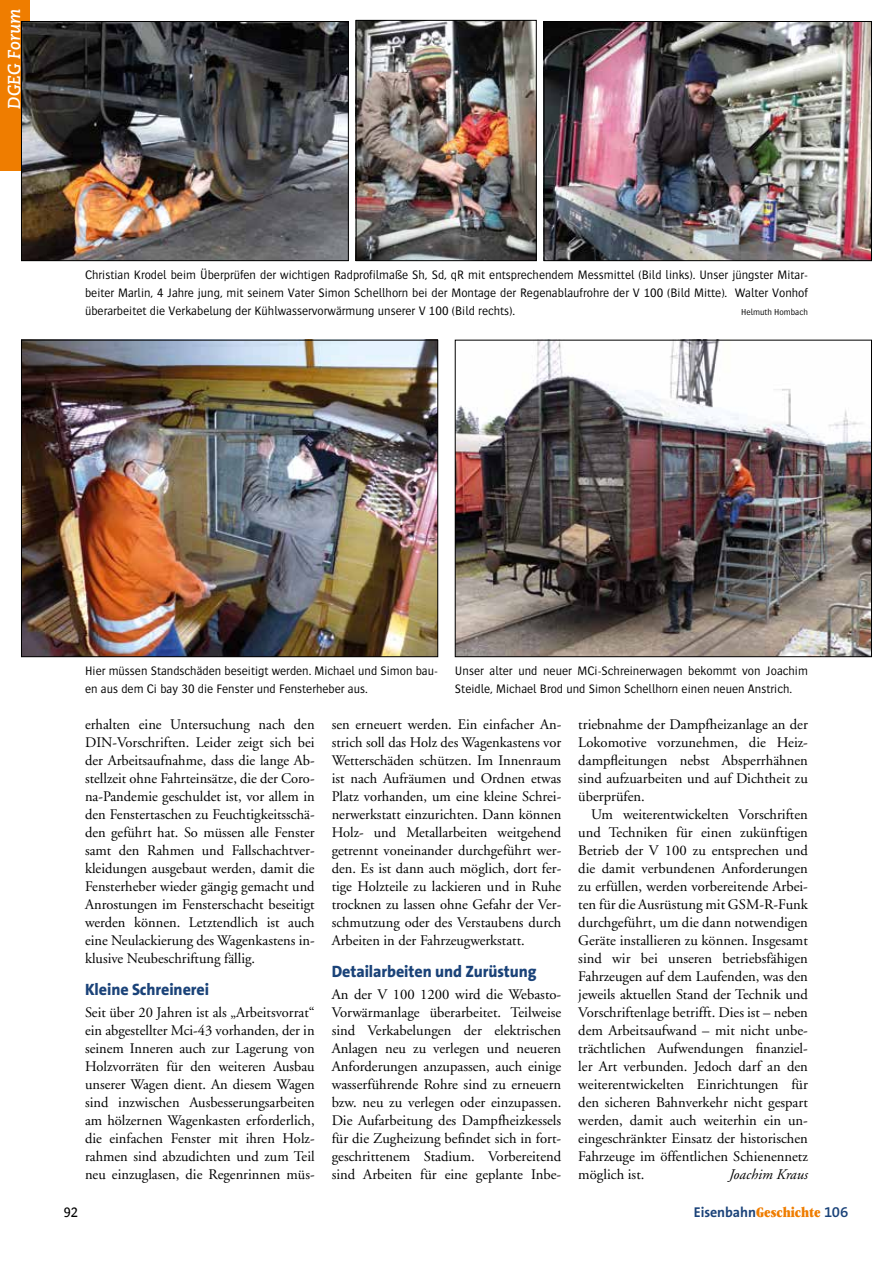
<style>
.page{position:relative;width:893px;height:1263px;background:#fff}
.page>*{position:absolute;margin:0;border:0;box-sizing:border-box;transform-origin:0 0}
.t1{font:italic 700 17.25px "Caecilia LT";color:#fff}
.t2{font:800 16.5px "The Sans B8";letter-spacing:-.005em;color:#1b4379}
.t3{font:ultra-condensed 15px "Garamond LT";color:#ef7d00}
.t4{font:14.7px/18px "Adobe Garamond LT";color:#000;text-align:justify}
.t5{font:italic 14.7px "Adobe Garamond LT";letter-spacing:.005em;color:#000}
.t6{font:500 14.25px "Bosis";color:#000}
.t7{font:300 12.75px/18px "Bosis";color:#000}
.t8{font:300 9px "Bosis";color:#000}
.s1{font-family:"The Sans B7";font-weight:700;font-stretch:normal;font-size:14.25px;color:#1b4379}
.s2{font-family:"The Sans B6";font-weight:600;font-stretch:normal;color:#1b4379}
</style>
<div class="page">
<div style="left:0;top:0;width:30px;height:170px;background:#ef7d00"></div>
<img style="left:358px;top:22px;width:176px;height:237px">
<div style="left:356px;top:20px;width:180px;height:241px;border:1px solid #000"></div>
<img style="left:457px;top:342px;width:413px;height:313px">
<div style="left:455px;top:340px;width:417px;height:317px;border:1px solid #000"></div>
<img style="left:23px;top:23px;width:324px;height:236px">
<div style="left:21px;top:21px;width:328px;height:240px;border:1px solid #000"></div>
<img style="left:23px;top:342px;width:413px;height:313px">
<div style="left:21px;top:340px;width:417px;height:317px;border:1px solid #000"></div>
<img style="left:546px;top:23px;width:324px;height:236px">
<div style="left:544px;top:21px;width:328px;height:240px;border:1px solid #000"></div>
<p class="t1" style="left:4px;top:109px;width:101px;rotate:-90deg">DGEG Forum</p>
<p class="t7" style="left:85px;top:265px;width:724px;text-align:justify">Christian Krodel beim Überprüfen der wichtigen Radprofilmaße Sh, Sd, qR mit entsprechendem Messmittel (Bild links). Unser jüngster Mitar&shy;beiter Marlin, 4 Jahre jung, mit seinem Vater Simon Schellhorn bei der Montage der Regenablaufrohre der V 100 (Bild Mitte). Walter Vonhof überarbeitet die Verkabelung der Kühlwasservorwärmung unserer V 100 (Bild rechts).</p>
<p class="t8" style="left:741px;top:307px;width:68px">Helmuth Hombach</p>
<p class="t7" style="left:85px;top:661px;width:354px">Hier müssen Standschäden beseitigt werden. Michael und Simon bau&shy;en aus dem Ci bay 30 die Fenster und Fensterheber aus.</p>
<p class="t7" style="left:455px;top:661px;width:354px">Unser alter und neuer MCi-Schreinerwagen bekommt von Joachim<br>Steidle, Michael Brod und Simon Schellhorn einen neuen Anstrich.</p>
<p class="t4" style="left:85px;top:715px;width:231px">erhalten eine Untersuchung nach den DIN-Vorschriften. Leider zeigt sich bei der Arbeitsaufnahme, dass die lange Ab&shy;stellzeit ohne Fahrteinsätze, die der Coro&shy;na-Pandemie geschuldet ist, vor allem in den Fenstertaschen zu Feuchtigkeitsschä&shy;den geführt hat. So müssen alle Fenster samt den Rahmen und Fallschachtver&shy;kleidungen ausgebaut werden, damit die Fensterheber wieder gängig gemacht und Anrostungen im Fensterschacht beseitigt werden können. Letztendlich ist auch eine Neulackierung des Wagenkastens in&shy;klusive Neubeschriftung fällig.</p>
<p class="t2" style="left:85px;top:980px;width:125px">Kleine Schreinerei</p>
<p class="t4" style="left:85px;top:1003px;width:231px">Seit über 20 Jahren ist als „Arbeitsvorrat“ ein abgestellter Mci-43 vorhanden, der in seinem Inneren auch zur Lagerung von Holzvorräten für den weiteren Ausbau unserer Wagen dient. An diesem Wagen sind inzwischen Ausbesserungsarbeiten am hölzernen Wagenkasten erforderlich, die einfachen Fenster mit ihren Holz&shy;rahmen sind abzudichten und zum Teil neu einzuglasen, die Regenrinnen müs-</p>
<p class="t4" style="left:332px;top:715px;width:231px">sen erneuert werden. Ein einfacher An&shy;strich soll das Holz des Wagenkastens vor Wetterschäden schützen. Im Innenraum ist nach Aufräumen und Ordnen etwas Platz vorhanden, um eine kleine Schrei&shy;nerwerkstatt einzurichten. Dann können Holz- und Metallarbeiten weitgehend getrennt voneinander durchgeführt wer&shy;den. Es ist dann auch möglich, dort fer&shy;tige Holzteile zu lackieren und in Ruhe trocknen zu lassen ohne Gefahr der Ver&shy;schmutzung oder des Verstaubens durch Arbeiten in der Fahrzeugwerkstatt.</p>
<p class="t2" style="left:332px;top:962px;width:206px">Detailarbeiten und Zurüstung</p>
<p class="t4" style="left:332px;top:985px;width:231px">An der V 100 1200 wird die Webasto-Vorwärmanlage überarbeitet. Teilweise sind Verkabelungen der elektrischen Anlagen neu zu verlegen und neueren Anforderungen anzupassen, auch einige wasserführende Rohre sind zu erneuern bzw. neu zu verlegen oder einzupassen.<br>Die Aufarbeitung des Dampfheizkessels für die Zugheizung befindet sich in fort&shy;geschrittenem Stadium. Vorbereitend sind Arbeiten für eine geplante Inbe-</p>
<p class="t4" style="left:578px;top:715px;width:231px">triebnahme der Dampfheizanlage an der Lokomotive vorzunehmen, die Heiz&shy;dampfleitungen nebst Absperrhähnen sind aufzuarbeiten und auf Dichtheit zu überprüfen.</p>
<p class="t4" style="left:578px;top:805px;width:231px;text-indent:13px">Um weiterentwickelten Vorschriften und Techniken für einen zukünftigen Betrieb der V 100 zu entsprechen und die damit verbundenen Anforderungen zu erfüllen, werden vorbereitende Arbei&shy;ten für die Ausrüstung mit GSM-R-Funk durchgeführt, um die dann notwendigen Geräte installieren zu können. Insgesamt sind wir bei unseren betriebsfähigen Fahrzeugen auf dem Laufenden, was den jeweils aktuellen Stand der Technik und Vorschriftenlage betrifft. Dies ist – neben dem Arbeitsaufwand – mit nicht unbe&shy;trächtlichen Aufwendungen finanziel&shy;ler Art verbunden. Jedoch darf an den weiterentwickelten Einrichtungen für den sicheren Bahnverkehr nicht gespart werden, damit auch weiterhin ein un&shy;eingeschränkter Einsatz der historischen Fahrzeuge im öffentlichen Schienennetz möglich ist.</p>
<p class="t5" style="left:729px;top:1166px;width:80px">Joachim Kraus</p>
<p class="t6" style="left:64px;top:1205px;width:16px">92</p>
<p class="t3" style="left:694px;top:1203px;width:156px"><span class="s1">Eisenbahn</span>Geschichte <span class="s2">106</span></p>
</div>
